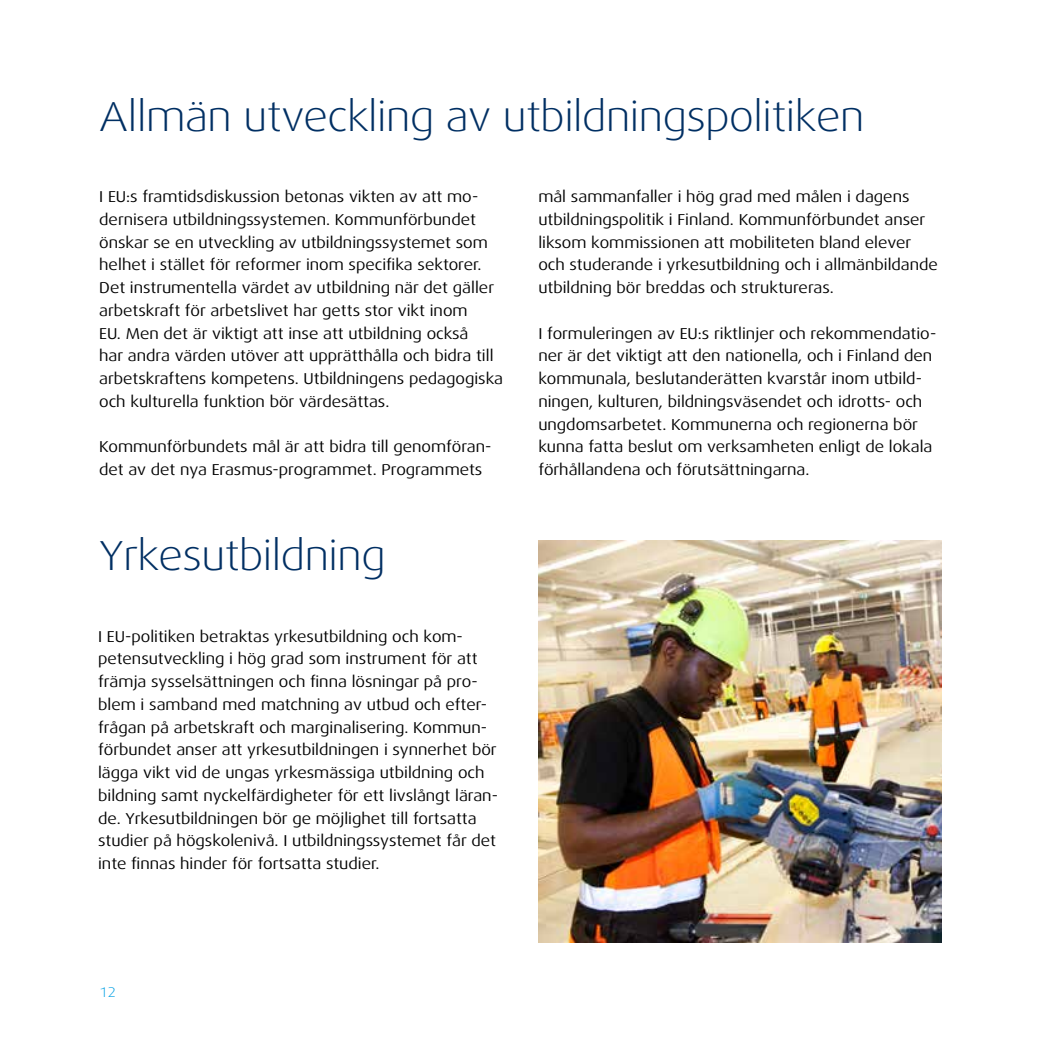
<style>
.page{position:relative;width:1042px;height:1042px;background:#fff}
.page>*{position:absolute;margin:0;border:0;box-sizing:border-box;transform-origin:0 0}
.pääotsikko{font:300 42px "Dax Wide";letter-spacing:-.01em;color:#002f63}
.leipäteksti_ei_sis{font:15.75px/22.8px "Dax Wide";color:#000}
.t1{font:300 14px "Dax Wide";color:#009fe3}
</style>
<div class="page">
<img style="left:538px;top:541px;width:404px;height:402px">
<p class="pääotsikko" style="left:99px;top:92px;width:766px">Allmän utveckling av utbildningspolitiken</p>
<p class="leipäteksti_ei_sis" style="left:99px;top:185px;width:405px">I EU:s framtidsdiskussion betonas vikten av att mo&shy;dernisera utbildningssystemen. Kommunförbundet önskar se en utveckling av utbildningssystemet som helhet i stället för reformer inom specifika sektorer.<br>Det instrumentella värdet av utbildning när det gäller arbetskraft för arbetslivet har getts stor vikt inom<br>EU. Men det är viktigt att inse att utbildning också<br>har andra värden utöver att upprätthålla och bidra till arbetskraftens kompetens. Utbildningens pedagogiska och kulturella funktion bör värdesättas.</p>
<p class="leipäteksti_ei_sis" style="left:99px;top:436px;width:394px">Kommunförbundets mål är att bidra till genomföran&shy;det av det nya Erasmus-programmet. Programmets</p>
<p class="pääotsikko" style="left:99px;top:531px;width:288px">Yrkesutbildning</p>
<p class="leipäteksti_ei_sis" style="left:98px;top:625px;width:401px">I EU-politiken betraktas yrkesutbildning och kom&shy;petensutveckling i hög grad som instrument för att främja sysselsättningen och finna lösningar på pro&shy;blem i samband med matchning av utbud och efter&shy;frågan på arbetskraft och marginalisering. Kommun&shy;förbundet anser att yrkesutbildningen i synnerhet bör lägga vikt vid de ungas yrkesmässiga utbildning och bildning samt nyckelfärdigheter för ett livslångt läran&shy;de. Yrkesutbildningen bör ge möjlighet till fortsatta studier på högskolenivå. I utbildningssystemet får det inte finnas hinder för fortsatta studier.</p>
<p class="leipäteksti_ei_sis" style="left:538px;top:185px;width:401px">mål sammanfaller i hög grad med målen i dagens utbildningspolitik i Finland. Kommunförbundet anser liksom kommissionen att mobiliteten bland elever och studerande i yrkesutbildning och i allmänbildande utbildning bör breddas och struktureras.</p>
<p class="leipäteksti_ei_sis" style="left:538px;top:322px;width:399px">I formuleringen av EU:s riktlinjer och rekommendatio&shy;ner är det viktigt att den nationella, och i Finland den kommunala, beslutanderätten kvarstår inom utbild&shy;ningen, kulturen, bildningsväsendet och idrotts- och ungdomsarbetet. Kommunerna och regionerna bör kunna fatta beslut om verksamheten enligt de lokala förhållandena och förutsättningarna.</p>
<p class="t1" style="left:100px;top:984px;width:18px">12</p>
</div>
